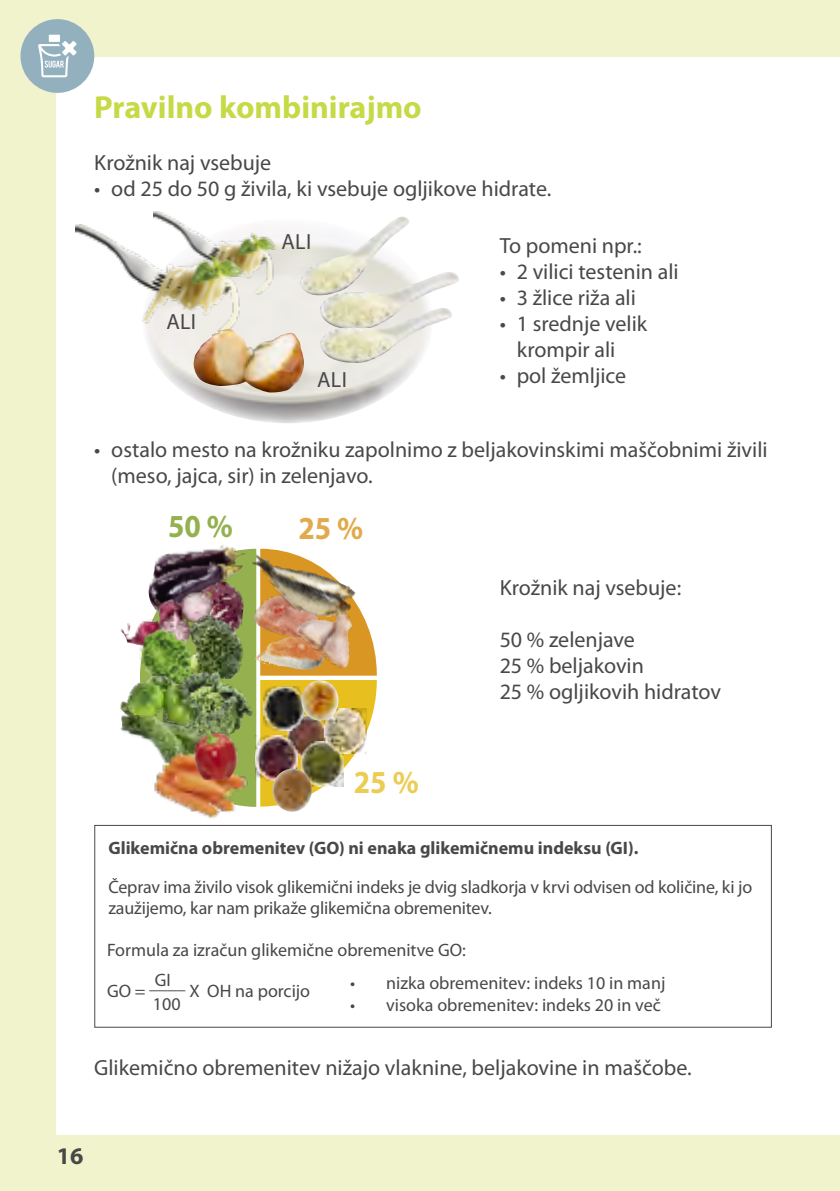
<style>
.page{position:relative;width:840px;height:1191px;background:#fff}
.page>*{position:absolute;margin:0;border:0;box-sizing:border-box;transform-origin:0 0}
.t1{font:700 32.2px "Myriad Pro";color:#95b04f;scale:.92 1}
.t2{font:700 32.2px "Myriad Pro";color:#e1ab4d;scale:.92 1}
.t3{font:700 32.2px "Myriad Pro";color:#ebcc54;scale:.92 1}
.t4{font:700 32px "Myriad Pro";color:#c6da46}
.t5{font:700 24px "Myriad Pro";color:#484848}
.t6{font:22px/26px "Myriad Pro";color:#484848}
.t7{font:18px/21.6px "Myriad Pro";letter-spacing:-.01em;color:#484848}
.t8{font:700 18px "Myriad Pro";color:#484848}
</style>
<div class="page">
<div style="left:0;top:0;width:839px;height:1191px;background:#f0f3cb"></div>
<div style="left:57px;top:57px;width:782px;height:1077px;background:#fff"></div>
<div style="left:20px;top:19px;width:74px;height:74px;background:#93b0bf;border-radius:50%"></div>
<div style="left:49px;top:35px;width:11px;height:7px;background:#fff"></div>
<svg style="left:38px;top:41px;width:39px;height:36px"></svg>
<img style="left:294px;top:216px;width:115px;height:83px">
<img style="left:153px;top:212px;width:139px;height:83px">
<img style="left:314px;top:272px;width:145px;height:58px">
<img style="left:315px;top:308px;width:137px;height:55px">
<img style="left:75px;top:224px;width:191px;height:114px">
<img style="left:192px;top:329px;width:113px;height:64px">
<svg style="left:246px;top:549px;width:130px;height:258px"></svg>
<img style="left:254px;top:643px;width:75px;height:48px">
<img style="left:296px;top:643px;width:56px;height:25px">
<img style="left:252px;top:553px;width:103px;height:90px">
<img style="left:148px;top:545px;width:99px;height:44px">
<img style="left:193px;top:577px;width:61px;height:61px">
<img style="left:120px;top:589px;width:97px;height:55px">
<img style="left:174px;top:609px;width:72px;height:55px">
<img style="left:133px;top:626px;width:68px;height:44px">
<img style="left:162px;top:664px;width:93px;height:83px">
<img style="left:120px;top:701px;width:117px;height:48px">
<img style="left:154px;top:749px;width:95px;height:69px">
<img style="left:190px;top:722px;width:57px;height:58px">
<img style="left:120px;top:670px;width:86px;height:57px">
<img style="left:287px;top:720px;width:37px;height:37px">
<img style="left:301px;top:741px;width:42px;height:46px">
<img style="left:255px;top:736px;width:42px;height:45px">
<img style="left:263px;top:686px;width:41px;height:44px">
<img style="left:324px;top:708px;width:42px;height:45px">
<div style="left:94px;top:825px;width:677px;height:202px;border:1px solid #484848"></div>
<img style="left:301px;top:680px;width:37px;height:40px">
<img style="left:272px;top:768px;width:40px;height:43px">
<h2 class="t4" style="left:94px;top:87px;width:329px">Pravilno kombinirajmo</h2>
<p class="t6" style="left:94px;top:150px;width:178px">Krožnik naj vsebuje</p>
<p class="t6" style="left:94px;top:176px;width:458px">• od 25 do 50 g živila, ki vsebuje ogljikove hidrate.</p>
<p class="t6" style="left:166px;top:309px;width:31px">ALI</p>
<p class="t6" style="left:281px;top:228px;width:31px">ALI</p>
<p class="t6" style="left:317px;top:366px;width:31px">ALI</p>
<p class="t6" style="left:499px;top:232px;width:143px">To pomeni npr.:</p>
<p class="t6" style="left:499px;top:258px;width:180px">• 2 vilici testenin ali</p>
<p class="t6" style="left:499px;top:284px;width:138px">• 3 žlice riža ali</p>
<p class="t6" style="left:516px;top:310px;width:132px;text-indent:-17px">• 1 srednje velik krompir ali</p>
<p class="t6" style="left:499px;top:362px;width:128px">• pol žemljice</p>
<p class="t6" style="left:111px;top:436px;width:657px;text-indent:-17px">• ostalo mesto na krožniku zapolnimo z beljakovinskimi maščobnimi živili (meso, jajca, sir) in zelenjavo.</p>
<h1 class="t1" style="left:168px;top:505px;width:72px">50 %</h1>
<h1 class="t2" style="left:298px;top:507px;width:72px">25 %</h1>
<h1 class="t3" style="left:353px;top:761px;width:72px">25 %</h1>
<p class="t6" style="left:499px;top:574px;width:183px">Krožnik naj vsebuje:</p>
<p class="t6" style="left:499px;top:626px;width:223px">50 % zelenjave<br>25 % beljakovin<br>25 % ogljikovih hidratov</p>
<p class="t8" style="left:108px;top:836px;width:531px">Glikemična obremenitev (GO) ni enaka glikemičnemu indeksu (GI).</p>
<p class="t7" style="left:108px;top:875px;width:645px">Čeprav ima živilo visok glikemični indeks je dvig sladkorja v krvi odvisen od količine, ki jo zaužijemo, kar nam prikaže glikemična obremenitev.</p>
<p class="t7" style="left:107px;top:938px;width:360px">Formula za izračun glikemične obremenitve GO:</p>
<p class="t7" style="left:153px;top:983px;width:159px;line-height:13.6px;text-indent:-46px">GO = ____ X OH na porcijo<br>100</p>
<p class="t7" style="left:155px;top:968px;width:17px">GI</p>
<p class="t7" style="left:350px;top:972px;width:316px">• nizka obremenitev: indeks 10 in manj</p>
<p class="t7" style="left:350px;top:993px;width:312px">• visoka obremenitev: indeks 20 in več</p>
<p class="t6" style="left:94px;top:1054px;width:598px">Glikemično obremenitev nižajo vlaknine, beljakovine in maščobe.</p>
<p class="t5" style="left:57px;top:1139px;width:28px">16</p>
</div>
